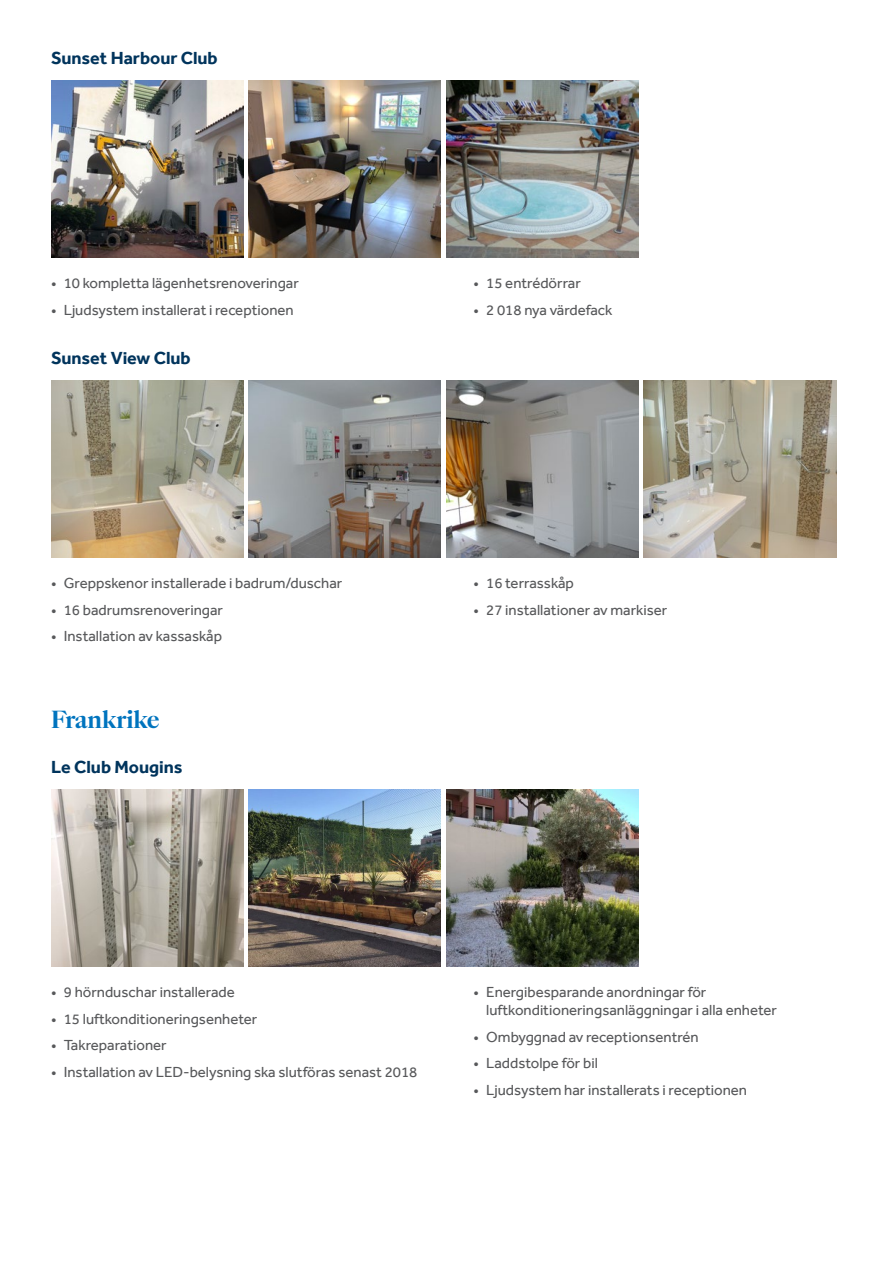
<style>
.page{position:relative;width:893px;height:1263px;background:#fff}
.page>*{position:absolute;margin:0;border:0;box-sizing:border-box;transform-origin:0 0}
.t1{font:700 24px "Quase Headline";letter-spacing:-.005em;color:#0074be}
.t2{font:700 18px "Effra";color:#00345c}
.t3{font:15px/18px "Effra";color:#57585a}
</style>
<div class="page">
<img style="left:51px;top:80px;width:192px;height:177px">
<img style="left:446px;top:80px;width:192px;height:177px">
<img style="left:249px;top:80px;width:192px;height:177px">
<img style="left:51px;top:381px;width:192px;height:177px">
<img style="left:446px;top:381px;width:192px;height:177px">
<img style="left:249px;top:381px;width:192px;height:177px">
<img style="left:644px;top:381px;width:192px;height:177px">
<img style="left:51px;top:789px;width:192px;height:177px">
<img style="left:446px;top:789px;width:192px;height:177px">
<img style="left:249px;top:789px;width:192px;height:177px">
<p class="t2" style="left:51px;top:47px;width:168px">Sunset Harbour Club</p>
<p class="t3" style="left:51px;top:274px;width:249px">• 10 kompletta lägenhetsrenoveringar</p>
<p class="t3" style="left:51px;top:301px;width:244px">• Ljudsystem installerat i receptionen</p>
<p class="t2" style="left:51px;top:347px;width:141px">Sunset View Club</p>
<p class="t3" style="left:473px;top:274px;width:109px">• 15 entrédörrar</p>
<p class="t3" style="left:473px;top:301px;width:141px">• 2 018 nya värdefack</p>
<p class="t3" style="left:51px;top:574px;width:293px">• Greppskenor installerade i badrum/duschar</p>
<p class="t3" style="left:51px;top:601px;width:173px">• 16 badrumsrenoveringar</p>
<p class="t3" style="left:51px;top:627px;width:173px">• Installation av kassaskåp</p>
<h1 class="t1" style="left:51px;top:704px;width:110px">Frankrike</h1>
<p class="t2" style="left:51px;top:756px;width:133px">Le Club Mougins</p>
<p class="t3" style="left:473px;top:574px;width:102px">• 16 terrasskåp</p>
<p class="t3" style="left:473px;top:601px;width:195px">• 27 installationer av markiser</p>
<p class="t3" style="left:51px;top:983px;width:185px">• 9 hörnduschar installerade</p>
<p class="t3" style="left:51px;top:1009px;width:208px">• 15 luftkonditioneringsenheter</p>
<p class="t3" style="left:51px;top:1036px;width:117px">• Takreparationer</p>
<p class="t3" style="left:51px;top:1062px;width:368px">• Installation av LED-belysning ska slutföras senast 2018</p>
<p class="t3" style="left:486px;top:983px;width:292px;text-indent:-13px">• Energibesparande anordningar för luftkonditioneringsanläggningar i alla enheter</p>
<p class="t3" style="left:473px;top:1027px;width:227px">• Ombyggnad av receptionsentrén</p>
<p class="t3" style="left:473px;top:1054px;width:126px">• Laddstolpe för bil</p>
<p class="t3" style="left:473px;top:1080px;width:275px">• Ljudsystem har installerats i receptionen</p>
</div>
